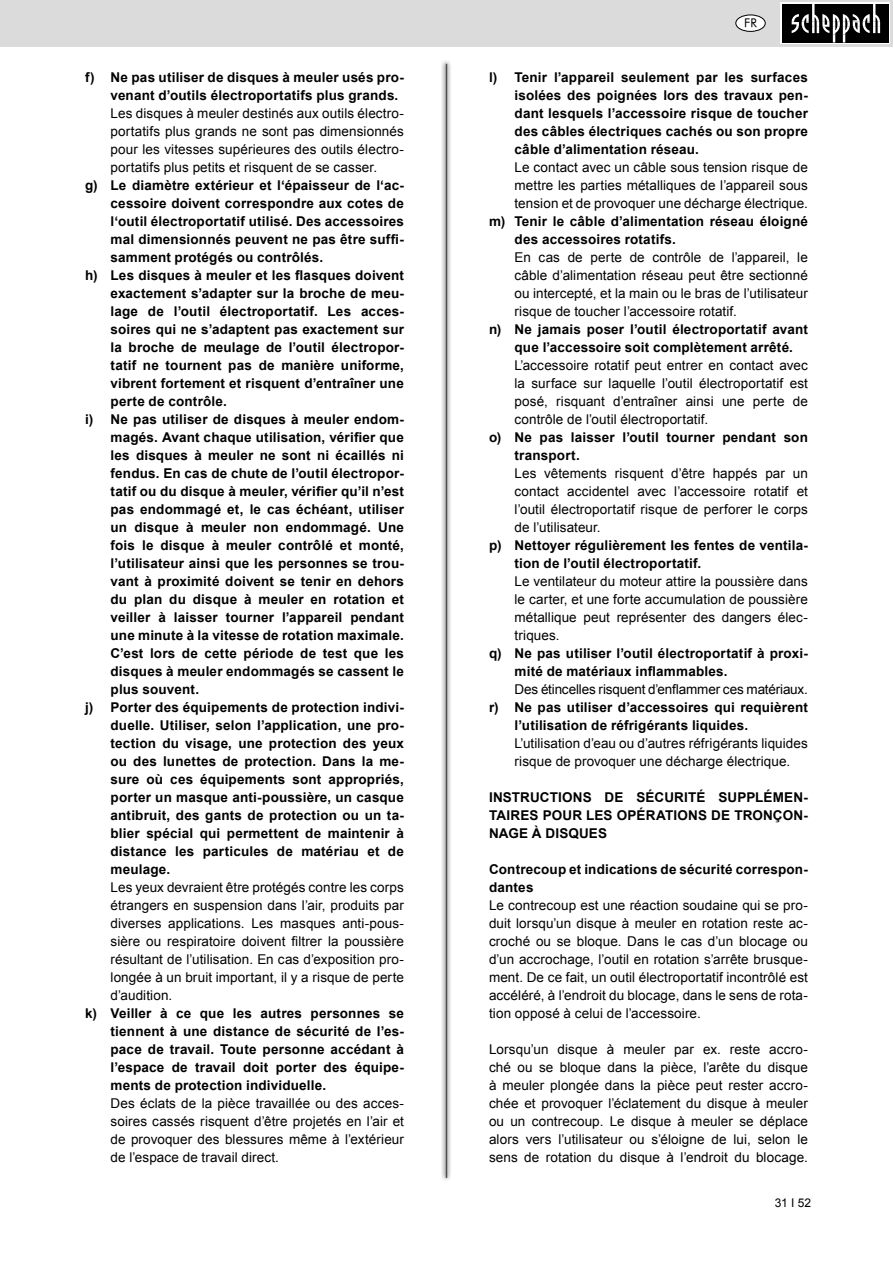
<style>
.page{position:relative;width:893px;height:1263px;background:#fff}
.page>*{position:absolute;margin:0;border:0;box-sizing:border-box;transform-origin:0 0}
.t1{font:700 13.5px/18px "Arial";letter-spacing:.015em;color:#000}
.Absatzformat_7{font:13.5px/18px "Arial";letter-spacing:.005em;color:#000;text-align:justify}
.t2{font:12px "Arial";color:#000}
.t3{font:12px "Futura Book BT";color:#000}
</style>
<div class="page">
<div style="left:0;top:0;width:893px;height:46px;background:#dbdbdb"></div>
<div style="left:780px;top:2px;width:110px;height:42px;background:linear-gradient(to right,#040404,#060606)"></div>
<div style="left:782px;top:4px;width:106px;height:38px;background:#000"></div>
<svg style="left:792px;top:4px;width:88px;height:38px"></svg>
<svg style="left:441px;top:61px;width:10px;height:1119px"></svg>
<hr style="left:446px;top:64px;width:1px;height:1114px;background:#505050">
<div style="left:736px;top:15px;width:29px;height:16px;background:#fff;border-radius:50%"></div>
<div style="left:735px;top:15px;width:31px;height:17px;border:1px solid #000;border-radius:50%"></div>
<p class="t1" style="left:111px;top:68px;width:295px;text-indent:-26px">f) Ne pas utiliser de disques à meuler usés pro&shy;venant d’outils électroportatifs plus grands.</p>
<p class="Absatzformat_7" style="left:111px;top:104px;width:295px">Les disques à meuler destinés aux outils électro&shy;portatifs plus grands ne sont pas dimensionnés pour les vitesses supérieures des outils électro&shy;portatifs plus petits et risquent de se casser.</p>
<p class="t1" style="left:111px;top:176px;width:295px;text-align:justify;text-indent:-26px">g) Le diamètre extérieur et l‘épaisseur de l‘ac&shy;cessoire doivent correspondre aux cotes de l‘outil électroportatif utilisé. Des accessoires mal dimensionnés peuvent ne pas être suffi&shy;samment protégés ou contrôlés.</p>
<p class="t1" style="left:111px;top:266px;width:295px;text-align:justify;text-indent:-26px">h) Les disques à meuler et les flasques doivent exactement s’adapter sur la broche de meu&shy;lage de l’outil électroportatif. Les acces&shy;soires qui ne s’adaptent pas exactement sur la broche de meulage de l’outil électropor&shy;tatif ne tournent pas de manière uniforme, vibrent fortement et risquent d’entraîner une perte de contrôle.</p>
<p class="t1" style="left:111px;top:410px;width:295px;text-align:justify;text-indent:-26px">i) Ne pas utiliser de disques à meuler endom&shy;magés. Avant chaque utilisation, vérifier que les disques à meuler ne sont ni écaillés ni fendus. En cas de chute de l’outil électropor&shy;tatif ou du disque à meuler, vérifier qu’il n’est pas endommagé et, le cas échéant, utiliser un disque à meuler non endommagé. Une fois le disque à meuler contrôlé et monté, l’utilisateur ainsi que les personnes se trou&shy;vant à proximité doivent se tenir en dehors du plan du disque à meuler en rotation et veiller à laisser tourner l’appareil pendant une minute à la vitesse de rotation maximale.<br>C’est lors de cette période de test que les disques à meuler endommagés se cassent le plus souvent.</p>
<p class="t1" style="left:111px;top:698px;width:295px;text-align:justify;text-indent:-26px">j) Porter des équipements de protection indivi&shy;duelle. Utiliser, selon l’application, une pro&shy;tection du visage, une protection des yeux ou des lunettes de protection. Dans la me&shy;sure où ces équipements sont appropriés, porter un masque anti-poussière, un casque antibruit, des gants de protection ou un ta&shy;blier spécial qui permettent de maintenir à distance les particules de matériau et de meulage.</p>
<p class="Absatzformat_7" style="left:111px;top:878px;width:295px">Les yeux devraient être protégés contre les corps étrangers en suspension dans l’air, produits par diverses applications. Les masques anti-pous&shy;sière ou respiratoire doivent filtrer la poussière résultant de l’utilisation. En cas d’exposition pro&shy;longée à un bruit important, il y a risque de perte d’audition.</p>
<p class="t1" style="left:111px;top:1004px;width:295px;text-align:justify;text-indent:-26px">k) Veiller à ce que les autres personnes se tiennent à une distance de sécurité de l’es&shy;pace de travail. Toute personne accédant à l’espace de travail doit porter des équipe&shy;ments de protection individuelle.</p>
<p class="Absatzformat_7" style="left:111px;top:1094px;width:295px">Des éclats de la pièce travaillée ou des acces&shy;soires cassés risquent d’être projetés en l’air et de provoquer des blessures même à l’extérieur de l’espace de travail direct.</p>
<p class="t3" style="left:744px;top:15px;width:14px">FR</p>
<p class="t1" style="left:514px;top:68px;width:295px;text-align:justify;text-indent:-26px">l) Tenir l’appareil seulement par les surfaces isolées des poignées lors des travaux pen&shy;dant lesquels l’accessoire risque de toucher des câbles électriques cachés ou son propre câble d’alimentation réseau.</p>
<p class="Absatzformat_7" style="left:514px;top:158px;width:295px">Le contact avec un câble sous tension risque de mettre les parties métalliques de l’appareil sous tension et de provoquer une décharge électrique.</p>
<p class="t1" style="left:514px;top:212px;width:295px;text-indent:-26px">m) Tenir le câble d’alimentation réseau éloigné des accessoires rotatifs.</p>
<p class="Absatzformat_7" style="left:514px;top:248px;width:295px">En cas de perte de contrôle de l’appareil, le câble d’alimentation réseau peut être sectionné ou intercepté, et la main ou le bras de l’utilisateur risque de toucher l’accessoire rotatif.</p>
<p class="t1" style="left:514px;top:320px;width:295px;text-indent:-26px">n) Ne jamais poser l’outil électroportatif avant que l’accessoire soit complètement arrêté.</p>
<p class="Absatzformat_7" style="left:514px;top:356px;width:295px">L’accessoire rotatif peut entrer en contact avec la surface sur laquelle l’outil électroportatif est posé, risquant d’entraîner ainsi une perte de contrôle de l’outil électroportatif.</p>
<p class="t1" style="left:514px;top:428px;width:295px;text-indent:-26px">o) Ne pas laisser l’outil tourner pendant son transport.</p>
<p class="Absatzformat_7" style="left:514px;top:464px;width:295px">Les vêtements risquent d’être happés par un contact accidentel avec l’accessoire rotatif et l’outil électroportatif risque de perforer le corps de l’utilisateur.</p>
<p class="t1" style="left:514px;top:536px;width:295px;text-indent:-26px">p) Nettoyer régulièrement les fentes de ventila&shy;tion de l’outil électroportatif.</p>
<p class="Absatzformat_7" style="left:514px;top:572px;width:295px">Le ventilateur du moteur attire la poussière dans le carter, et une forte accumulation de poussière métallique peut représenter des dangers élec&shy;triques.</p>
<p class="t1" style="left:514px;top:644px;width:295px;text-indent:-26px">q) Ne pas utiliser l’outil électroportatif à proxi&shy;mité de matériaux inflammables.</p>
<p class="Absatzformat_7" style="left:514px;top:680px;width:295px">Des étincelles risquent d’enflammer ces matériaux.</p>
<p class="t1" style="left:514px;top:698px;width:295px;text-indent:-26px">r) Ne pas utiliser d’accessoires qui requièrent l’utilisation de réfrigérants liquides.</p>
<p class="Absatzformat_7" style="left:514px;top:734px;width:295px">L’utilisation d’eau ou d’autres réfrigérants liquides risque de provoquer une décharge électrique.</p>
<p class="t1" style="left:489px;top:788px;width:320px;text-align:justify">INSTRUCTIONS DE SÉCURITÉ SUPPLÉMEN-TAIRES POUR LES OPÉRATIONS DE TRONÇON-NAGE À DISQUES</p>
<p class="t1" style="left:489px;top:860px;width:320px">Contrecoup et indications de sécurité correspon&shy;dantes</p>
<p class="Absatzformat_7" style="left:489px;top:896px;width:320px">Le contrecoup est une réaction soudaine qui se pro&shy;duit lorsqu’un disque à meuler en rotation reste ac&shy;croché ou se bloque. Dans le cas d’un blocage ou d’un accrochage, l’outil en rotation s’arrête brusque&shy;ment. De ce fait, un outil électroportatif incontrôlé est accéléré, à l’endroit du blocage, dans le sens de rota&shy;tion opposé à celui de l’accessoire.</p>
<p class="Absatzformat_7" style="left:489px;top:1040px;width:320px">Lorsqu’un disque à meuler par ex. reste accro&shy;ché ou se bloque dans la pièce, l’arête du disque à meuler plongée dans la pièce peut rester accro&shy;chée et provoquer l’éclatement du disque à meuler ou un contrecoup. Le disque à meuler se déplace alors vers l’utilisateur ou s’éloigne de lui, selon le sens de rotation du disque à l’endroit du blocage.</p>
<p class="t2" style="left:775px;top:1194px;width:38px">31 І 52</p>
</div>
